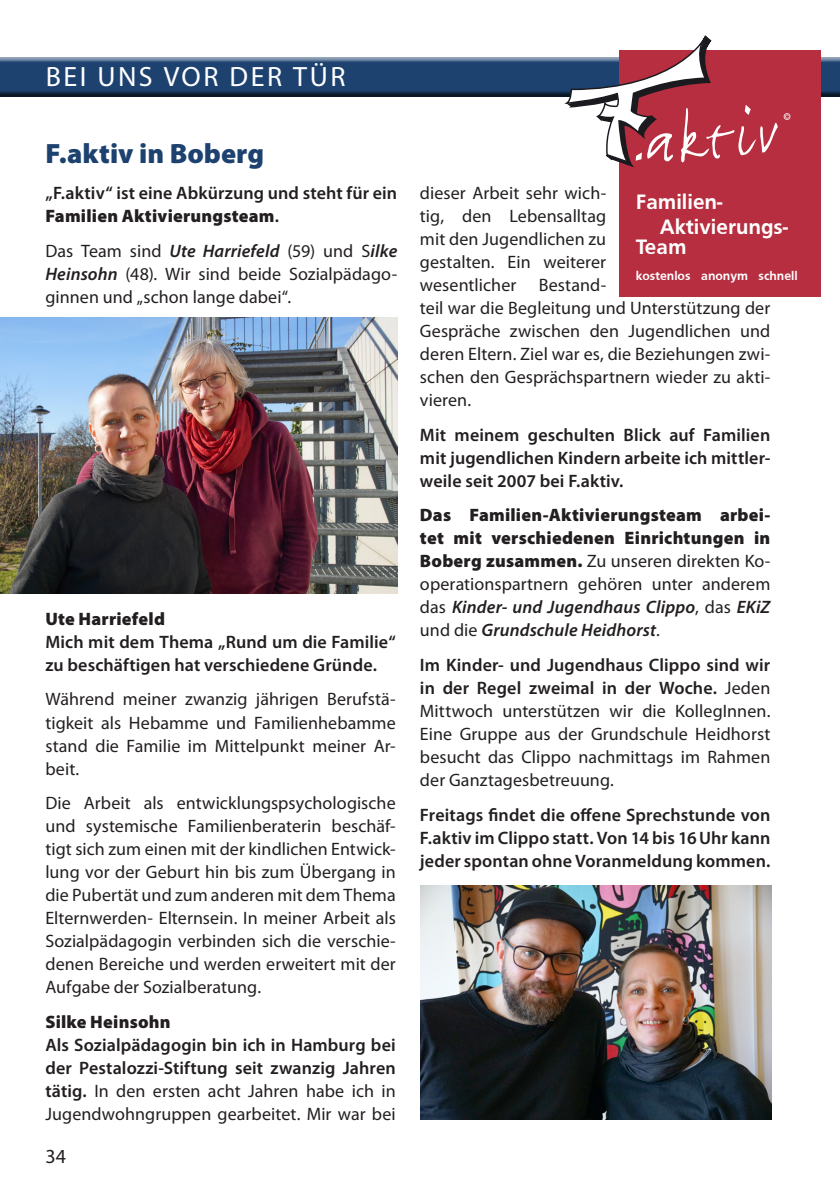
<style>
.page{position:relative;width:840px;height:1191px;background:#fff}
.page>*{position:absolute;margin:0;border:0;box-sizing:border-box;transform-origin:0 0}
.Kolumne_links{font:28px "Myriad Pro";letter-spacing:.09em;color:#fff}
.Headline{font:900 28px "Myriad Pro";color:#1d4270}
.t1{font:700 21.6px/24.4px "Frutiger";color:#fff}
.t2{font:20px "Myriad Pro";color:#231f20}
.Fliesstext{font:18px/23px "Myriad Pro";letter-spacing:.005em;color:#231f20;text-align:justify}
.Fliesstext-2{font:600 18px/23px "Myriad Pro";letter-spacing:.005em;color:#231f20;text-align:justify}
.Fliesstext-3{font:900 18px/23px "Myriad Pro";letter-spacing:.01em;color:#231f20;text-align:justify}
.t3{font:700 12.8px "Frutiger";color:#fff}
.s1{font-weight:900}
.s2{font-weight:600;font-style:italic}
.s3{font-weight:400}
.s4{font-weight:600}
</style>
<div class="page">
<img style="left:0;top:317px;width:397px;height:276px">
<div style="left:0;top:56px;width:839px;height:42px;background:#231f20;opacity:.75"></div>
<img style="left:420px;top:885px;width:351px;height:234px">
<div style="left:618px;top:50px;width:202px;height:247px;background:#b62e3f"></div>
<svg style="left:565px;top:35px;width:212px;height:134px"></svg>
<svg style="left:783px;top:113px;width:7px;height:7px"></svg>
<p class="Kolumne_links" style="left:46px;top:59px;width:301px">BEI UNS VOR DER TÜR</p>
<p class="Headline" style="left:45px;top:135px;width:220px">F.aktiv in Boberg</p>
<p class="Fliesstext-2" style="left:45px;top:181px;width:353px">„F.aktiv“ ist eine Abkürzung und steht für ein<br><span class="s1">Familien Aktivierungsteam</span>.</p>
<p class="Fliesstext" style="left:45px;top:239px;width:353px">Das Team sind <span class="s2">Ute Harriefeld</span> (59) und S<span class="s2">ilke Heinsohn</span> (48). Wir sind beide Sozialpädago&shy;ginnen und „schon lange dabei“.</p>
<p class="Fliesstext-3" style="left:45px;top:606px;width:121px">Ute Harriefeld</p>
<p class="Fliesstext-2" style="left:45px;top:630px;width:352px">Mich mit dem Thema „Rund um die Familie“ zu beschäftigen hat verschiedene Gründe.</p>
<p class="Fliesstext" style="left:45px;top:687px;width:351px">Während meiner zwanzig jährigen Berufstä&shy;tigkeit als Hebamme und Familienhebamme stand die Familie im Mittelpunkt meiner Ar&shy;beit.</p>
<p class="Fliesstext" style="left:45px;top:791px;width:352px">Die Arbeit als entwicklungspsychologische und systemische Familienberaterin beschäf&shy;tigt sich zum einen mit der kindlichen Entwick&shy;lung vor der Geburt hin bis zum Übergang in die Pubertät und zum anderen mit dem Thema Elternwerden- Elternsein. In meiner Arbeit als Sozialpädagogin verbinden sich die verschie&shy;denen Bereiche und werden erweitert mit der Aufgabe der Sozialberatung.</p>
<p class="Fliesstext-3" style="left:45px;top:1009px;width:127px">Silke Heinsohn</p>
<p class="Fliesstext-2" style="left:45px;top:1032px;width:352px">Als Sozialpädagogin bin ich in Hamburg bei der Pestalozzi-Stiftung seit zwanzig Jahren tätig. <span class="s3">In den ersten acht Jahren habe ich in Jugendwohngruppen gearbeitet. Mir war bei</span></p>
<p class="t2" style="left:45px;top:1143px;width:22px">34</p>
<p class="Fliesstext" style="left:420px;top:181px;width:352px;text-align:left">dieser Arbeit sehr wich-<br>tig, den Lebensalltag<br>mit den Jugendlichen zu<br>gestalten. Ein weiterer<br>wesentlicher Bestand-<br>teil war die Begleitung und Unterstützung der<br>Gespräche zwischen den Jugendlichen und deren Eltern. Ziel war es, die Beziehungen zwi&shy;schen den Gesprächspartnern wieder zu akti&shy;vieren.</p>
<p class="Fliesstext-2" style="left:420px;top:423px;width:352px">Mit meinem geschulten Blick auf Familien mit jugendlichen Kindern arbeite ich mittler&shy;weile seit 2007 bei F.aktiv.</p>
<p class="Fliesstext-3" style="left:420px;top:503px;width:352px">Das Familien-Aktivierungsteam arbei&shy;tet mit verschiedenen Einrichtungen in Boberg zusammen. <span class="s3">Zu unseren direkten Ko&shy;operationspartnern gehören unter anderem das</span> <span class="s2">Kinder- und Jugendhaus Clippo</span><span class="s3">, das</span> <span class="s2">EKiZ </span><span class="s3">und die</span> <span class="s2">Grundschule Heidhorst</span><span class="s3">.</span></p>
<p class="Fliesstext" style="left:420px;top:653px;width:352px"><span class="s4">Im Kinder- und Jugendhaus Clippo sind wir in der Regel zweimal in der Woche.</span> Jeden Mittwoch unterstützen wir die KollegInnen.<br>Eine Gruppe aus der Grundschule Heidhorst besucht das Clippo nachmittags im Rahmen der Ganztagesbetreuung.</p>
<p class="Fliesstext-2" style="left:420px;top:802px;width:352px">Freitags findet die offene Sprechstunde von F.aktiv im Clippo statt. Von 14 bis 16Uhr kann jeder spontan ohne Voranmeldung kommen.</p>
<p class="t1" style="left:659px;top:190px;width:130px;text-indent:-24px">Familien-<br>Aktivierungs-</p>
<p class="t1" style="left:635px;top:235px;width:52px">Team</p>
<p class="t3" style="left:635px;top:268px;width:163px">kostenlos · anonym · schnell</p>
</div>
